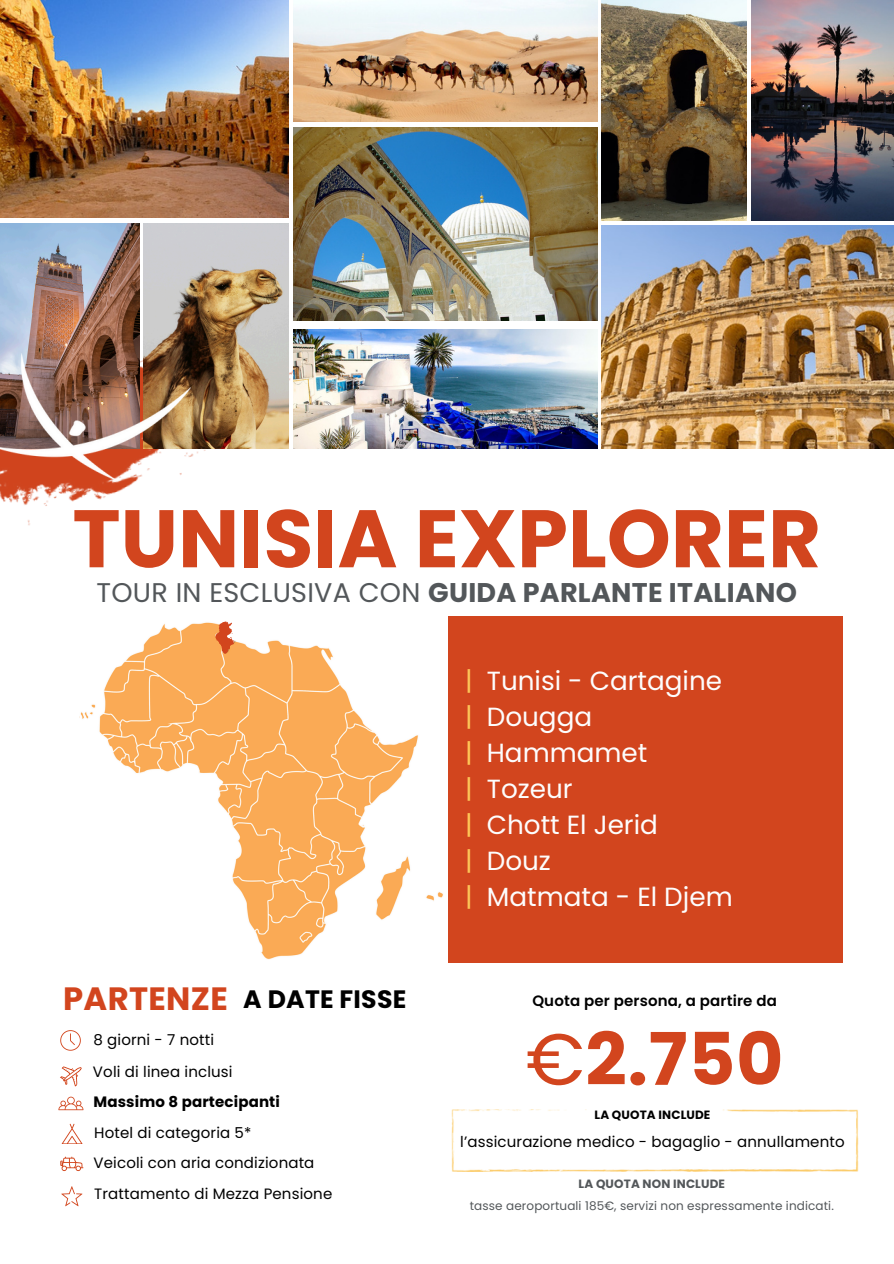
<style>
.page{position:relative;width:894px;height:1264px;background:#fff}
.page>*{position:absolute;margin:0;border:0;box-sizing:border-box;transform-origin:0 0}
.t1{font:700 81.45px "Poppins";color:#d2451e}
.t2{font:700 72.45px "Poppins";color:#d2451e}
.t3{font:700 32.25px "Poppins";letter-spacing:.01em;color:#d2451e}
.t4{font:700 27px "Poppins";letter-spacing:.01em;color:#53575a}
.t5{font:26.25px/36px "Poppins";color:#fdfdfd}
.t6{font:700 25.2px "Poppins";letter-spacing:.01em;color:#000}
.t7{font:15px "Poppins";letter-spacing:.01em;color:#000}
.t8{font:600 15px "Poppins";letter-spacing:.01em;color:#000}
.t9{font:700 15px "Poppins";letter-spacing:.01em;color:#000}
.t10{font:12px "Poppins";letter-spacing:.01em;color:#53575a}
.t11{font:700 12px "Poppins";letter-spacing:.01em;color:#53575a}
.t12{font:700 12px "Poppins";letter-spacing:.01em;color:#000}
.s1{font-weight:400}
.s2{color:#fcc458}
.s3{color:#ffc557}
</style>
<div class="page">
<img style="left:0;top:276px;width:378px;height:250px">
<img style="left:0;top:0;width:289px;height:217px">
<img style="left:293px;top:127px;width:304px;height:194px">
<img style="left:293px;top:0;width:304px;height:122px">
<img style="left:293px;top:329px;width:304px;height:119px">
<img style="left:601px;top:225px;width:291px;height:223px">
<img style="left:0;top:223px;width:139px;height:116px">
<img style="left:143px;top:223px;width:145px;height:225px">
<img style="left:751px;top:0;width:142px;height:220px">
<img style="left:601px;top:0;width:145px;height:220px">
<img style="left:0;top:339px;width:200px;height:156px">
<div style="left:448px;top:616px;width:394px;height:346px;background:#d2451e"></div>
<img style="left:451px;top:1109px;width:407px;height:62px">
<svg style="left:60px;top:1066px;width:22px;height:21px"></svg>
<svg style="left:60px;top:1030px;width:21px;height:20px"></svg>
<svg style="left:58px;top:1096px;width:25px;height:14px"></svg>
<svg style="left:60px;top:1156px;width:23px;height:15px"></svg>
<svg style="left:62px;top:1123px;width:20px;height:20px"></svg>
<svg style="left:61px;top:1186px;width:21px;height:20px"></svg>
<img style="left:80px;top:622px;width:363px;height:337px">
<svg style="left:215px;top:621px;width:19px;height:33px"></svg>
<p class="t1" style="left:72px;top:481px;width:750px">TUNISIA EXPLORER</p>
<p class="t4" style="left:97px;top:574px;width:701px"><span class="s1">TOUR IN ESCLUSIVA CON</span> GUIDA PARLANTE ITALIANO</p>
<p class="t3" style="left:63px;top:975px;width:166px">PARTENZE</p>
<p class="t6" style="left:243px;top:981px;width:164px">A DATE FISSE</p>
<p class="t7" style="left:93px;top:1029px;width:122px">8 giorni - 7 notti</p>
<p class="t7" style="left:93px;top:1061px;width:141px">Voli di linea inclusi</p>
<p class="t9" style="left:93px;top:1091px;width:188px">Massimo 8 partecipanti</p>
<p class="t7" style="left:94px;top:1121px;width:159px">Hotel di categoria 5*</p>
<p class="t7" style="left:93px;top:1152px;width:222px">Veicoli con aria condizionata</p>
<p class="t7" style="left:94px;top:1183px;width:239px">Trattamento di Mezza Pensione</p>
<p class="t5" style="left:465px;top:662px;width:258px"><span class="s2">|</span> Tunisi - Cartagine <span class="s2">|</span> Dougga</p>
<p class="t5" style="left:465px;top:734px;width:184px"><span class="s3">|</span> Hammamet</p>
<p class="t5" style="left:465px;top:770px;width:194px"><span class="s2">|</span> Tozeur<br><span class="s3">|</span> Chott El Jerid</p>
<p class="t5" style="left:465px;top:842px;width:269px"><span class="s2">|</span> Douz<br><span class="s2">|</span> Matmata - El Djem</p>
<p class="t8" style="left:532px;top:990px;width:246px">Quota per persona, a partire da</p>
<h6 class="t2" style="left:525px;top:1008px;width:259px"><span class="s1">€</span>2.750</h6>
<p class="t12" style="left:594px;top:1106px;width:117px">LA QUOTA INCLUDE</p>
<p class="t7" style="left:460px;top:1131px;width:386px">l’assicurazione medico - bagaglio - annullamento</p>
<h6 class="t11" style="left:578px;top:1175px;width:148px">LA QUOTA NON INCLUDE</h6>
<p class="t10" style="left:469px;top:1197px;width:365px">tasse aeroportuali 185€, servizi non espressamente indicati.</p>
</div>
